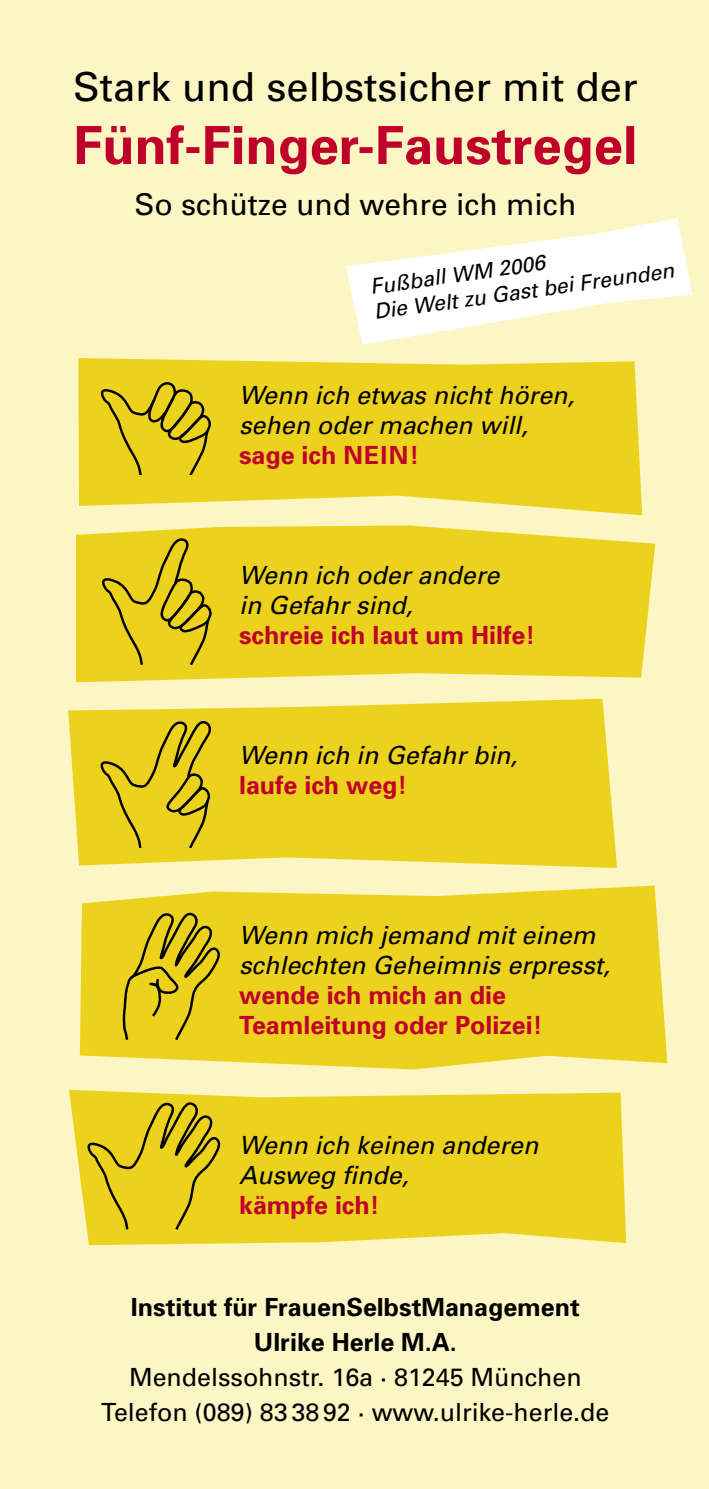
<style>
.page{position:relative;width:709px;height:1489px;background:#fff}
.page>*{position:absolute;margin:0;border:0;box-sizing:border-box;transform-origin:0 0}
.t1{font:700 52.5px "Univers";color:#be002b}
.t2{font:40px "Univers";color:#000}
.t3{font:30px "Univers";color:#000}
.t4{font:italic 25px "Univers";color:#000}
.t5{font:700 25px/30px "Univers";color:#be002b}
.t6{font:25px "Univers";color:#000}
.t7{font:700 25px "Univers";color:#000}
.Fließtext{font:italic 21.25px "Univers";color:#000}
</style>
<div class="page">
<div style="left:0;top:0;width:709px;height:1488px;background:#fcf5c4"></div>
<svg style="left:78px;top:358px;width:564px;height:157px;background:#edd630"></svg>
<svg style="left:76px;top:525px;width:579px;height:157px;background:#edd52c"></svg>
<svg style="left:68px;top:698px;width:549px;height:170px;background:#edd62f"></svg>
<svg style="left:80px;top:885px;width:587px;height:184px;background:#edd52e"></svg>
<svg style="left:69px;top:1089px;width:557px;height:155px;background:#edd52c"></svg>
<svg style="left:101px;top:382px;width:110px;height:92px;background:#ceb818"></svg>
<svg style="left:102px;top:538px;width:110px;height:126px;background:#d4bd19"></svg>
<svg style="left:101px;top:721px;width:110px;height:127px;background:#d3bb19"></svg>
<svg style="left:87px;top:1102px;width:133px;height:126px;background:#d6be19"></svg>
<svg style="left:123px;top:912px;width:97px;height:127px;background:#ccb518"></svg>
<svg style="left:346px;top:218px;width:346px;height:127px;fill:#fff"></svg>
<p class="t2" style="left:73px;top:63px;width:566px">Stark und selbstsicher mit der</p>
<p class="t1" style="left:73px;top:114px;width:566px">Fünf-Finger-Faustregel</p>
<p class="t3" style="left:134px;top:187px;width:443px">So schütze und wehre ich mich</p>
<p class="Fließtext" style="left:369px;top:274px;width:177px;rotate:-8deg">Fußball WM 2006</p>
<p class="Fließtext" style="left:372px;top:300px;width:304px;rotate:-8deg">Die Welt zu Gast bei Freunden</p>
<p class="t4" style="left:239px;top:380px;width:337px">Wenn ich etwas nicht hören,</p>
<p class="t4" style="left:239px;top:410px;width:290px">sehen oder machen will,</p>
<p class="t5" style="left:239px;top:440px;width:182px">sage ich NEIN!</p>
<p class="t4" style="left:239px;top:560px;width:262px">Wenn ich oder andere</p>
<p class="t4" style="left:239px;top:590px;width:175px">in Gefahr sind,</p>
<p class="t5" style="left:239px;top:620px;width:297px">schreie ich laut um Hilfe!</p>
<p class="t4" style="left:239px;top:740px;width:280px">Wenn ich in Gefahr bin,</p>
<p class="t5" style="left:239px;top:770px;width:170px">laufe ich weg!</p>
<p class="t4" style="left:239px;top:920px;width:358px">Wenn mich jemand mit einem</p>
<p class="t4" style="left:239px;top:950px;width:372px">schlechten Geheimnis erpresst,</p>
<p class="t5" style="left:239px;top:980px;width:305px">wende ich mich an die<br>Teamleitung oder Polizei!</p>
<p class="t4" style="left:239px;top:1130px;width:301px">Wenn ich keinen anderen</p>
<p class="t4" style="left:239px;top:1160px;width:171px">Ausweg finde,</p>
<p class="t5" style="left:239px;top:1190px;width:142px">kämpfe ich!</p>
<p class="t7" style="left:131px;top:1291px;width:450px">Institut für FrauenSelbstManagement</p>
<p class="t7" style="left:254px;top:1326px;width:204px">Ulrike Herle M.A.</p>
<p class="t6" style="left:129px;top:1362px;width:454px">Mendelssohnstr. 16a · 81245 München</p>
<p class="t6" style="left:101px;top:1397px;width:509px">Telefon (089) 83 38 92 · www.ulrike-herle.de</p>
</div>
